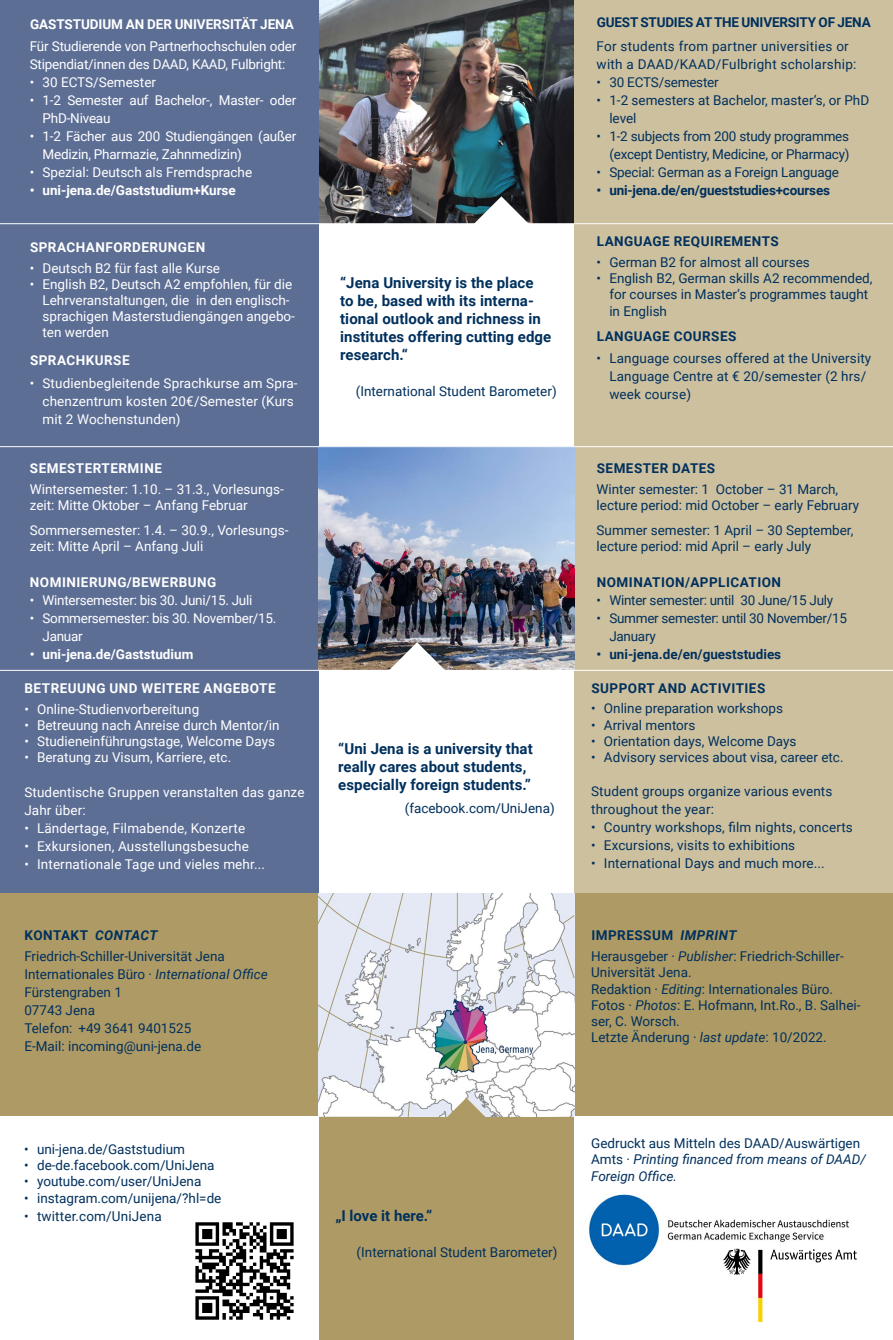
<style>
.page{position:relative;width:893px;height:1340px;background:#fff}
.page>*{position:absolute;margin:0;border:0;box-sizing:border-box;transform-origin:0 0}
.t1{font:700 15px/18px "Roboto";letter-spacing:.005em;color:#00305d}
.t2{font:13.5px/18px "Roboto";color:#00305d}
.t3{font:13.5px/18px "Roboto";color:#fff}
.t4{font:700 13.5px "Roboto";letter-spacing:.035em;color:#fff}
.t5{font:700 13.5px "Roboto";letter-spacing:.02em;color:#00305d}
.t6{font:italic 13.5px/16.2px "Roboto";color:#00305d}
.t7{font:13.5px/18px "Roboto";letter-spacing:-.02em;color:#00305d}
.t8{font:13.5px/18px "Roboto";letter-spacing:-.02em;color:#fff}
.t9{font:13.5px/18px "Roboto";letter-spacing:.02em;color:#00305d}
.t10{font:700 13.5px "Roboto";letter-spacing:-.015em;color:#00305d}
.t11{font:700 13.5px "Roboto";color:#fff}
.t12{font:700 13.5px "Roboto";letter-spacing:-.005em;color:#fff}
.t13{font:700 13.5px "Roboto";color:#00305d}
.s1{font-weight:700}
.s2{font-weight:700;font-style:italic}
.s3{font-style:italic}
.s4{font-style:normal}
</style>
<div class="page">
<img style="left:319px;top:0;width:255px;height:223px">
<div style="left:0;top:0;width:319px;height:893px;background:#5d6e95"></div>
<div style="left:574px;top:0;width:319px;height:893px;background:#cdc09e"></div>
<svg style="left:454px;top:196px;width:82px;height:27px"></svg>
<img style="left:319px;top:447px;width:255px;height:223px">
<svg style="left:370px;top:642px;width:82px;height:28px"></svg>
<hr style="left:0;top:446px;width:893px;height:1px;background:#fff">
<hr style="left:0;top:670px;width:893px;height:1px;background:#fff">
<hr style="left:0;top:223px;width:893px;height:1px;background:#fff">
<div style="left:317px;top:1110px;width:266px;height:229px;background:#ae9a64"></div>
<div style="left:0;top:893px;width:319px;height:238px;background:#ae9a64"></div>
<div style="left:574px;top:893px;width:319px;height:234px;background:#ae9a64"></div>
<img style="left:319px;top:893px;width:255px;height:223px">
<div style="left:574px;top:1116px;width:319px;height:223px;background:#fff"></div>
<div style="left:0;top:1116px;width:319px;height:223px;background:#fff"></div>
<img style="left:589px;top:1194px;width:260px;height:83px">
<svg style="left:770px;top:1249px;width:87px;height:13px"></svg>
<svg style="left:723px;top:1248px;width:28px;height:26px"></svg>
<svg style="left:758px;top:1249px;width:4px;height:72px"></svg>
<svg style="left:419px;top:1097px;width:82px;height:20px"></svg>
<img style="left:195px;top:1222px;width:99px;height:98px">
<p class="t12" style="left:30px;top:14px;width:265px">GASTSTUDIUM AN DER UNIVERSITÄT JENA</p>
<p class="t3" style="left:30px;top:37px;width:268px">Für Studierende von Partnerhochschulen oder<br>Stipendiat/innen des DAAD, KAAD, Fulbright:</p>
<p class="t3" style="left:30px;top:73px;width:128px">• 30 ECTS/Semester</p>
<p class="t3" style="left:43px;top:91px;width:255px;text-indent:-13px">• 1-2 Semester auf Bachelor-, Master- oder<br>PhD-Niveau</p>
<p class="t3" style="left:43px;top:127px;width:255px;text-indent:-13px">• 1-2 Fächer aus 200 Studiengängen (außer<br>Medizin, Pharmazie, Zahnmedizin)</p>
<p class="t3" style="left:30px;top:163px;width:224px">• Spezial: Deutsch als Fremdsprache</p>
<p class="t11" style="left:30px;top:181px;width:208px">• uni-jena.de/Gaststudium+Kurse</p>
<p class="t4" style="left:30px;top:238px;width:177px">SPRACHANFORDERUNGEN</p>
<p class="t3" style="left:30px;top:258px;width:192px">• Deutsch B2 für fast alle Kurse</p>
<p class="t3" style="left:43px;top:275px;width:254px;line-height:16.2px;text-indent:-13px">• English B2, Deutsch A2 empfohlen, für die Lehrveranstaltungen, die in den englisch&shy;sprachigen Masterstudiengängen angebo&shy;ten werden</p>
<p class="t4" style="left:30px;top:351px;width:101px">SPRACHKURSE</p>
<p class="t3" style="left:43px;top:373px;width:257px;text-indent:-13px">• Studienbegleitende Sprachkurse am Spra&shy;chenzentrum kosten 20€/Semester (Kurs mit 2 Wochenstunden)</p>
<p class="t4" style="left:30px;top:459px;width:133px">SEMESTERTERMINE</p>
<p class="t3" style="left:30px;top:480px;width:255px;line-height:16.2px">Wintersemester: 1.10. – 31.3., Vorlesungs&shy;zeit: Mitte Oktober – Anfang Februar</p>
<p class="t3" style="left:30px;top:521px;width:260px;line-height:16.2px">Sommersemester: 1.4. – 30.9., Vorlesungs&shy;zeit: Mitte April – Anfang Juli</p>
<p class="t4" style="left:30px;top:572px;width:188px">NOMINIERUNG/BEWERBUNG</p>
<p class="t8" style="left:30px;top:590px;width:224px">• Wintersemester: bis 30. Juni/15. Juli</p>
<p class="t8" style="left:43px;top:608px;width:235px;text-indent:-13px">• Sommersemester: bis 30. November/15.<br>Januar</p>
<p class="t11" style="left:30px;top:644px;width:165px">• uni-jena.de/Gaststudium</p>
<p class="t4" style="left:25px;top:678px;width:253px">BETREUUNG UND WEITERE ANGEBOTE</p>
<p class="t3" style="left:24px;top:699px;width:176px">• Online-Studienvorbereitung</p>
<p class="t3" style="left:24px;top:715px;width:257px">• Betreuung nach Anreise durch Mentor/in</p>
<p class="t3" style="left:24px;top:731px;width:252px">• Studieneinführungstage, Welcome Days</p>
<p class="t3" style="left:24px;top:748px;width:208px">• Beratung zu Visum, Karriere, etc.</p>
<p class="t3" style="left:24px;top:782px;width:282px">Studentische Gruppen veranstalten das ganze<br>Jahr über:</p>
<p class="t3" style="left:24px;top:818px;width:222px">• Ländertage, Filmabende, Konzerte</p>
<p class="t3" style="left:24px;top:836px;width:226px">• Exkursionen, Ausstellungsbesuche</p>
<p class="t3" style="left:24px;top:854px;width:242px">• Internationale Tage und vieles mehr...</p>
<p class="t2" style="left:24px;top:924px;width:202px;line-height:21px"><span class="s1">KONTAKT</span> <span class="s2">CONTACT<br></span>Friedrich-Schiller-Universität Jena</p>
<p class="t2" style="left:24px;top:964px;width:245px">Internationales Büro · <span class="s3">International Office<br></span>Fürstengraben 1<br>07743 Jena<br>Telefon: +49 3641 9401525<br>E-Mail: incoming@uni-jena.de</p>
<p class="t1" style="left:340px;top:273px;width:213px">“Jena University is the place<br>to be, based with its interna&shy;tional outlook and richness in institutes offering cutting edge research.“</p>
<p class="t2" style="left:356px;top:382px;width:202px">(International Student Barometer)</p>
<p class="t1" style="left:338px;top:738px;width:196px">“Uni Jena is a university that really cares about students, especially foreign students.”</p>
<p class="t2" style="left:405px;top:799px;width:151px">(facebook.com/UniJena)</p>
<p class="t2" style="left:24px;top:1139px;width:162px">• uni-jena.de/Gaststudium</p>
<p class="t2" style="left:24px;top:1155px;width:192px">• de-de.facebook.com/UniJena</p>
<p class="t2" style="left:24px;top:1172px;width:179px">• youtube.com/user/UniJena</p>
<p class="t2" style="left:24px;top:1188px;width:199px">• instagram.com/unijena/?hl=de</p>
<p class="t2" style="left:24px;top:1206px;width:139px">• twitter.com/UniJena</p>
<p class="t1" style="left:335px;top:1205px;width:98px">„I love it here.“</p>
<p class="t2" style="left:357px;top:1242px;width:202px">(International Student Barometer)</p>
<p class="t10" style="left:597px;top:13px;width:275px">GUEST STUDIES AT THE UNIVERSITY OF JENA</p>
<p class="t9" style="left:597px;top:37px;width:261px">For students from partner universities or with a DAAD/KAAD/Fulbright scholarship:</p>
<p class="t2" style="left:597px;top:73px;width:124px">• 30 ECTS/semester</p>
<p class="t2" style="left:609px;top:91px;width:261px;text-indent:-13px">• 1-2 semesters at Bachelor, master‘s, or PhD level</p>
<p class="t2" style="left:597px;top:127px;width:254px;text-align:right">• 1-2 subjects from 200 study programmes (except Dentistry, Medicine, or Pharmacy)</p>
<p class="t2" style="left:597px;top:163px;width:244px">• Special: German as a Foreign Language</p>
<p class="t10" style="left:597px;top:181px;width:235px">• uni-jena.de/en/gueststudies+courses</p>
<p class="t5" style="left:597px;top:232px;width:183px">LANGUAGE REQUIREMENTS</p>
<p class="t2" style="left:597px;top:253px;width:215px">• German B2 for almost all courses</p>
<p class="t2" style="left:609px;top:270px;width:265px;line-height:16.2px;text-indent:-13px">• English B2, German skills A2 recommended, for courses in Master‘s programmes taught in English</p>
<p class="t5" style="left:597px;top:326px;width:141px">LANGUAGE COURSES</p>
<p class="t2" style="left:609px;top:349px;width:263px;text-indent:-13px">• Language courses offered at the University<br>Language Centre at € 20/semester (2 hrs/ week course)</p>
<p class="t5" style="left:597px;top:459px;width:120px">SEMESTER DATES</p>
<p class="t2" style="left:597px;top:480px;width:264px;line-height:16.2px">Winter semester: 1 October – 31 March, lecture period: mid October – early February</p>
<p class="t2" style="left:597px;top:521px;width:258px;line-height:16.2px">Summer semester: 1 April – 30 September, lecture period: mid April – early July</p>
<p class="t5" style="left:597px;top:572px;width:186px">NOMINATION/APPLICATION</p>
<p class="t7" style="left:597px;top:590px;width:238px">• Winter semester: until 30 June/15 July</p>
<p class="t7" style="left:609px;top:608px;width:239px;text-indent:-13px">• Summer semester: until 30 November/15<br>January</p>
<p class="t13" style="left:597px;top:644px;width:186px">• uni-jena.de/en/gueststudies</p>
<p class="t5" style="left:591px;top:678px;width:175px">SUPPORT AND ACTIVITIES</p>
<p class="t2" style="left:591px;top:699px;width:193px">• Online preparation workshops</p>
<p class="t2" style="left:591px;top:715px;width:106px">• Arrival mentors</p>
<p class="t2" style="left:591px;top:731px;width:207px">• Orientation days, Welcome Days</p>
<p class="t2" style="left:591px;top:747px;width:254px">• Advisory services about visa, career etc.</p>
<p class="t2" style="left:591px;top:782px;width:243px">Student groups organize various events throughout the year:</p>
<p class="t2" style="left:591px;top:818px;width:263px">• Country workshops, film nights, concerts</p>
<p class="t2" style="left:591px;top:836px;width:206px">• Excursions, visits to exhibitions</p>
<p class="t2" style="left:591px;top:854px;width:235px">• International Days and much more...</p>
<p class="t2" style="left:591px;top:924px;width:254px;line-height:21px"><span class="s1">IMPRESSUM</span> <span class="s2">IMPRINT<br></span>Herausgeber · <span class="s3">Publisher</span>: Friedrich-Schiller-</p>
<p class="t2" style="left:591px;top:963px;width:271px;line-height:16.2px">Universität Jena.<br>Redaktion · <span class="s3">Editing</span>: Internationales Büro.<br>Fotos · <span class="s3">Photos</span>: E. Hofmann, Int.Ro., B. Salhei&shy;ser, C. Worsch.<br>Letzte Änderung · <span class="s3">last update</span>: 10/2022.</p>
<p class="t6" style="left:591px;top:1134px;width:276px"><span class="s4">Gedruckt aus Mitteln des DAAD/Auswärtigen<br>Amts ·</span> Printing financed from means of DAAD/<br>Foreign Office.</p>
</div>
